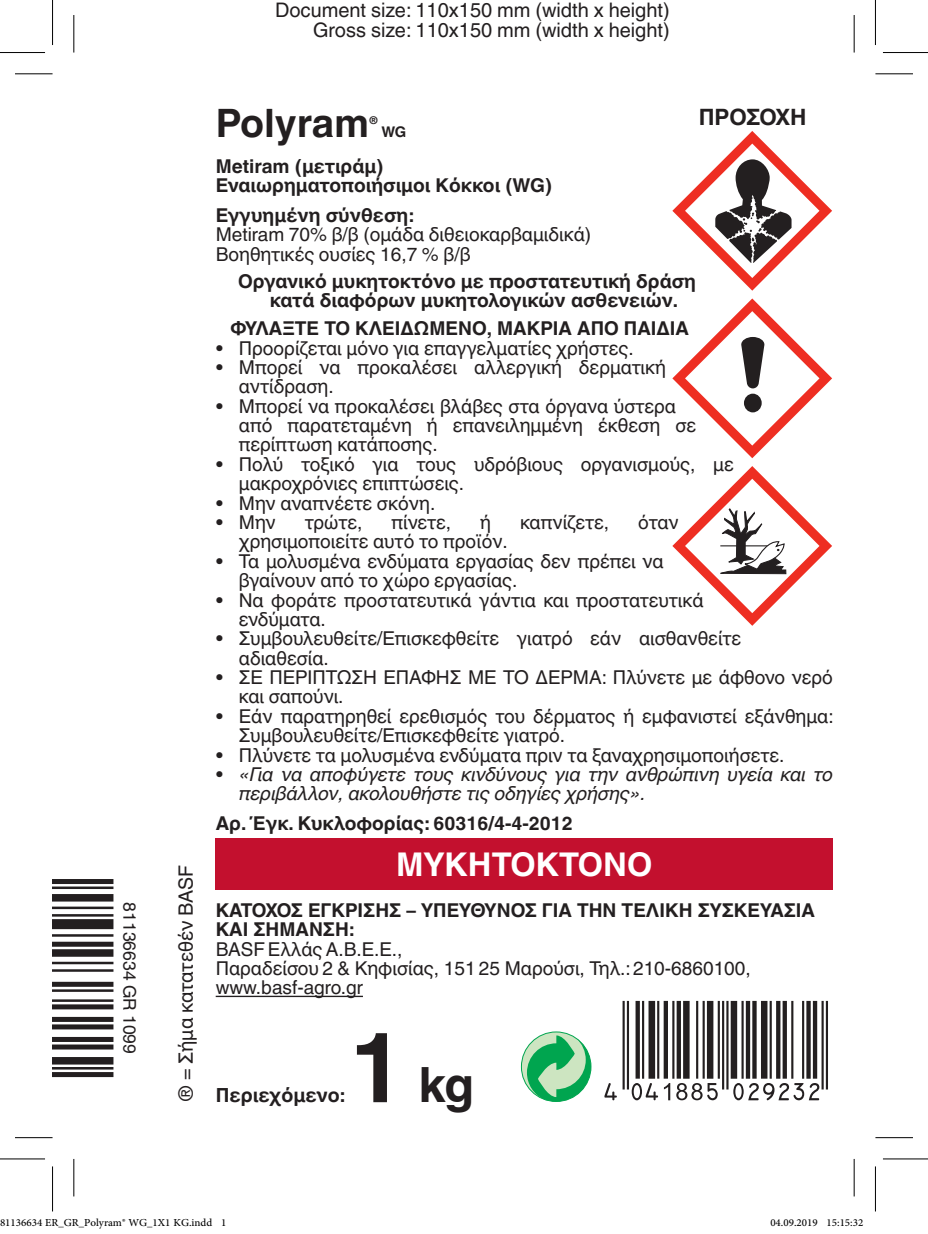
<style>
.page{position:relative;width:928px;height:1234px;background:#fff}
.page>*{position:absolute;margin:0;border:0;box-sizing:border-box;transform-origin:0 0}
.t1{font:700 48.5px "Helvetica Linotype";color:#231f20}
.t2{font:700 39px "Helvetica Linotype";color:#231f20}
.t3{font:700 32.75px "Helvetica Linotype";color:#fff}
.t4{font:700 22.5px "Helvetica Linotype";letter-spacing:-.015em;color:#231f20}
.t5{font:20px/20px "Helvetica Linotype";color:#231f20;text-align:right}
.t6{font:19.75px "Helvetica Linotype";letter-spacing:-.005em;color:#231f20}
.t7{font:700 19.5px "Helvetica Linotype";color:#231f20}
.t8{font:19px/19px "Helvetica Linotype";color:#231f20}
.t9{font:700 19px/19px "Helvetica Linotype";color:#231f20}
.t10{font:italic 19px/19px "Helvetica Linotype";color:#231f20}
.t11{font:17.5px "Helvetica Linotype";color:#231f20}
.t12{font:15px "Adobe Arabic";color:#000}
.t13{font:700 14.75px "Helvetica Linotype";color:#231f20}
.t14{font:700 10.5px "Helvetica Linotype";color:#231f20}
.s1{font-size:97px}
</style>
<div class="page">
<svg style="left:521px;top:1031px;width:69px;height:70px"></svg>
<svg style="left:526px;top:1035px;width:64px;height:66px;background:#73ca93"></svg>
<hr style="left:215px;top:995px;width:148px;height:1px;background:#231f20">
<div style="left:215px;top:838px;width:617px;height:51px;background:#c3102e"></div>
<svg style="left:672px;top:131px;width:159px;height:159px"></svg>
<svg style="left:672px;top:298px;width:159px;height:160px"></svg>
<svg style="left:672px;top:466px;width:159px;height:159px"></svg>
<hr style="left:15px;top:73px;width:37px;height:1px;background:#000">
<hr style="left:875px;top:73px;width:37px;height:1px;background:#000">
<hr style="left:15px;top:1136px;width:37px;height:1px;background:#000">
<hr style="left:875px;top:1136px;width:37px;height:1px;background:#000">
<hr style="left:73px;top:15px;width:1px;height:38px;background:#000">
<hr style="left:73px;top:1158px;width:1px;height:38px;background:#000">
<hr style="left:853px;top:15px;width:1px;height:38px;background:#000">
<hr style="left:853px;top:1158px;width:1px;height:38px;background:#000">
<svg style="left:0;top:1159px;width:45px;height:1px"></svg>
<svg style="left:883px;top:1159px;width:44px;height:1px"></svg>
<hr style="left:0;top:52px;width:45px;height:1px;background:#000">
<hr style="left:882px;top:52px;width:45px;height:1px;background:#000">
<hr style="left:0;top:1158px;width:45px;height:1px;background:#000">
<hr style="left:882px;top:1158px;width:45px;height:1px;background:#000">
<hr style="left:52px;top:0;width:1px;height:45px;background:#000">
<hr style="left:52px;top:1166px;width:1px;height:45px;background:#000">
<hr style="left:874px;top:0;width:1px;height:45px;background:#000">
<hr style="left:874px;top:1166px;width:1px;height:45px;background:#000">
<div style="left:769px;top:1218px;width:6px;height:8px;border:1px solid #fff;border-radius:50%"></div>
<svg style="left:770px;top:1218px;width:5px;height:8px"></svg>
<p class="t5" style="left:275px;top:0;width:396px">Document size: 110x150 mm (width x height)<br>Gross size: 110x150 mm (width x height)</p>
<p class="t11" style="left:140px;top:902px;width:153px;rotate:90deg">81136634 GR 1099</p>
<p class="t6" style="left:174px;top:1101px;width:238px;rotate:-90deg">® = Σήμα κατατεθέν BASF</p>
<h2 class="t2" style="left:215px;top:101px;width:155px">Polyram</h2>
<p class="t14" style="left:369px;top:114px;width:10px">®</p>
<p class="t4" style="left:698px;top:104px;width:109px">ΠΡΟΣΟΧΗ</p>
<p class="t13" style="left:381px;top:124px;width:27px">WG</p>
<p class="t9" style="left:215px;top:156px;width:338px;line-height:19.8px">Metiram (μετιράμ)<br>Εναιωρηματοποιήσιμοι Κόκκοι (WG)</p>
<p class="t9" style="left:215px;top:205px;width:199px">Εγγυημένη σύνθεση:</p>
<p class="t8" style="left:215px;top:225px;width:377px;line-height:19.8px">Metiram 70% β/β (ομάδα διθειοκαρβαμιδικά)<br>Βοηθητικές ουσίες 16,7 % β/β</p>
<p class="t9" style="left:269px;top:272px;width:427px;text-indent:-31px">Οργανικό μυκητοκτόνο με προστατευτική δράση κατά διαφόρων μυκητολογικών ασθενειών.</p>
<p class="t9" style="left:230px;top:319px;width:460px">ΦΥΛΑΞΤΕ ΤΟ ΚΛΕΙΔΩΜΕΝΟ, ΜΑΚΡΙΑ ΑΠΟ ΠΑΙΔΙΑ</p>
<p class="t8" style="left:215px;top:338px;width:419px">• Προορίζεται μόνο για επαγγελματίες χρήστες.</p>
<p class="t8" style="left:239px;top:358px;width:428px;text-indent:-23px">• Μπορεί να προκαλέσει αλλεργική δερματική αντίδραση.</p>
<p class="t8" style="left:239px;top:397px;width:458px;text-indent:-23px">• Μπορεί να προκαλέσει βλάβες στα όργανα ύστερα από παρατεταμένη ή επανειλημμένη έκθεση σε περίπτωση κατάποσης.</p>
<p class="t8" style="left:239px;top:454px;width:496px;text-indent:-23px">• Πολύ τοξικό για τους υδρόβιους οργανισμούς, με μακροχρόνιες επιπτώσεις.</p>
<p class="t8" style="left:215px;top:493px;width:221px">• Μην αναπνέετε σκόνη.</p>
<p class="t8" style="left:215px;top:513px;width:62px">• Μην</p>
<p class="t8" style="left:305px;top:513px;width:59px">τρώτε,</p>
<p class="t8" style="left:391px;top:513px;width:61px">πίνετε,</p>
<p class="t8" style="left:480px;top:513px;width:12px">ή</p>
<p class="t8" style="left:519px;top:513px;width:90px">καπνίζετε,</p>
<p class="t8" style="left:637px;top:513px;width:42px">όταν</p>
<p class="t8" style="left:239px;top:532px;width:270px">χρησιμοποιείτε αυτό το προϊόν.</p>
<p class="t8" style="left:239px;top:551px;width:426px;text-indent:-23px">• Τα μολυσμένα ενδύματα εργασίας δεν πρέπει να βγαίνουν από το χώρο εργασίας.</p>
<p class="t8" style="left:239px;top:590px;width:466px;text-indent:-23px">• Να φοράτε προστατευτικά γάντια και προστατευτικά ενδύματα.</p>
<p class="t8" style="left:239px;top:629px;width:503px;text-indent:-23px">• Συμβουλευθείτε/Επισκεφθείτε γιατρό εάν αισθανθείτε αδιαθεσία.</p>
<p class="t8" style="left:239px;top:668px;width:595px;text-indent:-23px">• ΣΕ ΠΕΡΙΠΤΩΣΗ ΕΠΑΦΗΣ ΜΕ ΤΟ ΔΕΡΜΑ: Πλύνετε με άφθονο νερό και σαπούνι.</p>
<p class="t8" style="left:239px;top:706px;width:596px;text-indent:-23px">• Εάν παρατηρηθεί ερεθισμός του δέρματος ή εμφανιστεί εξάνθημα:<br>Συμβουλευθείτε/Επισκεφθείτε γιατρό.</p>
<p class="t8" style="left:216px;top:745px;width:570px">• Πλύνετε τα μολυσμένα ενδύματα πριν τα ξαναχρησιμοποιήσετε.</p>
<p class="t10" style="left:239px;top:765px;width:595px;text-indent:-23px">• «Για να αποφύγετε τους κινδύνους για την ανθρώπινη υγεία και το περιβάλλον, ακολουθήστε τις οδηγίες χρήσης».</p>
<p class="t9" style="left:216px;top:813px;width:358px">Αρ. Έγκ. Κυκλοφορίας: 60316/4-4-2012</p>
<h3 class="t3" style="left:396px;top:845px;width:257px">ΜΥΚΗΤΟΚΤΟΝΟ</h3>
<p class="t9" style="left:215px;top:901px;width:600px">ΚΑΤΟΧΟΣ ΕΓΚΡΙΣΗΣ – ΥΠΕΥΘΥΝΟΣ ΓΙΑ ΤΗΝ ΤΕΛΙΚΗ ΣΥΣΚΕΥΑΣΙΑ<br>ΚΑΙ ΣΗΜΑΝΣΗ:</p>
<p class="t8" style="left:215px;top:939px;width:536px">BASF Ελλάς Α.Β.Ε.Ε.,<br>Παραδείσου 2 &amp; Κηφισίας, 151 25 Μαρούσι, Τηλ.:210-6860100, www.basf-agro.gr</p>
<p class="t7" style="left:215px;top:1083px;width:131px">Περιεχόμενο:</p>
<h1 class="t1" style="left:349px;top:1056px;width:126px"><span class="s1">1</span> kg</h1>
<p class="t12" style="left:0;top:1212px;width:228px">81136634 ER_GR_Polyram® WG_1X1 KG.indd 1</p>
<p class="t12" style="left:770px;top:1212px;width:94px">04.09.2019 15:15:32</p>
</div>
